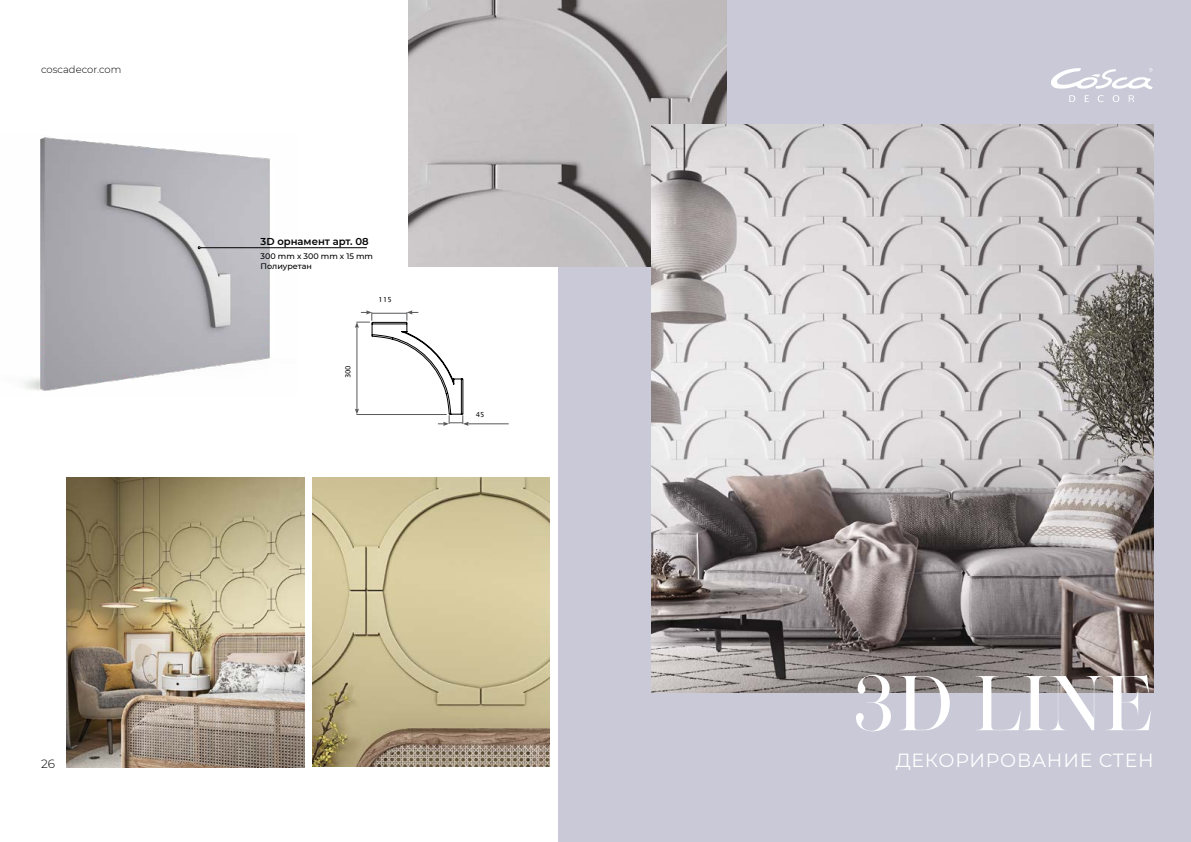
<style>
.page{position:relative;width:1191px;height:842px;background:#fff}
.page>*{position:absolute;margin:0;border:0;box-sizing:border-box;transform-origin:0 0}
.t1{font:500 75px "Vogue Highline Serif";color:#fff}
.t2{font:19px "Montserrat";letter-spacing:.04em;color:#fff}
.t3{font:300 12px "Montserrat";color:#000}
.t4{font:600 10px "Montserrat";color:#000}
.t5{font:300 10px "Montserrat";color:#000}
.t6{font:500 8px/9.6px "Montserrat";color:#000}
.t7{font:7px "Lucida Sans";color:#000}
.s1{font-weight:300;font-size:12px;color:#000}
</style>
<div class="page">
<img style="left:24px;top:137px;width:274px;height:254px">
<div style="left:558px;top:0;width:633px;height:842px;background:#c9c9d8"></div>
<img style="left:408px;top:0;width:318px;height:267px">
<img style="left:651px;top:125px;width:502px;height:567px">
<hr style="left:200px;top:247px;width:167px;height:1px;background:#000">
<img style="left:66px;top:477px;width:238px;height:290px">
<img style="left:312px;top:477px;width:237px;height:290px">
<hr style="left:467px;top:424px;width:42px;height:1px;background:#58595b">
<svg style="left:355px;top:310px;width:114px;height:116px"></svg>
<svg style="left:1069px;top:95px;width:65px;height:7px"></svg>
<svg style="left:1051px;top:68px;width:101px;height:21px"></svg>
<p class="t5" style="left:41px;top:62px;width:82px">coscadecor.com</p>
<h3 class="t3" style="left:41px;top:755px;width:15px">26</h3>
<p class="t4" style="left:260px;top:234px;width:110px">3D орнамент арт. 08</p>
<p class="t6" style="left:260px;top:251px;width:114px">300 mm х 300 mm х 15 mm<br>Полиуретан</p>
<p class="t7" style="left:344px;top:378px;width:15px;rotate:-90deg">300</p>
<p class="t7" style="left:378px;top:295px;width:15px">115</p>
<p class="t7" style="left:476px;top:410px;width:10px">45</p>
<h1 class="t1" style="left:850px;top:657px;width:305px">3D LINE</h1>
<h2 class="t2" style="left:895px;top:747px;width:260px">ДЕКОРИРОВАНИЕ СТЕН<span class="s1">27</span></h2>
</div>
